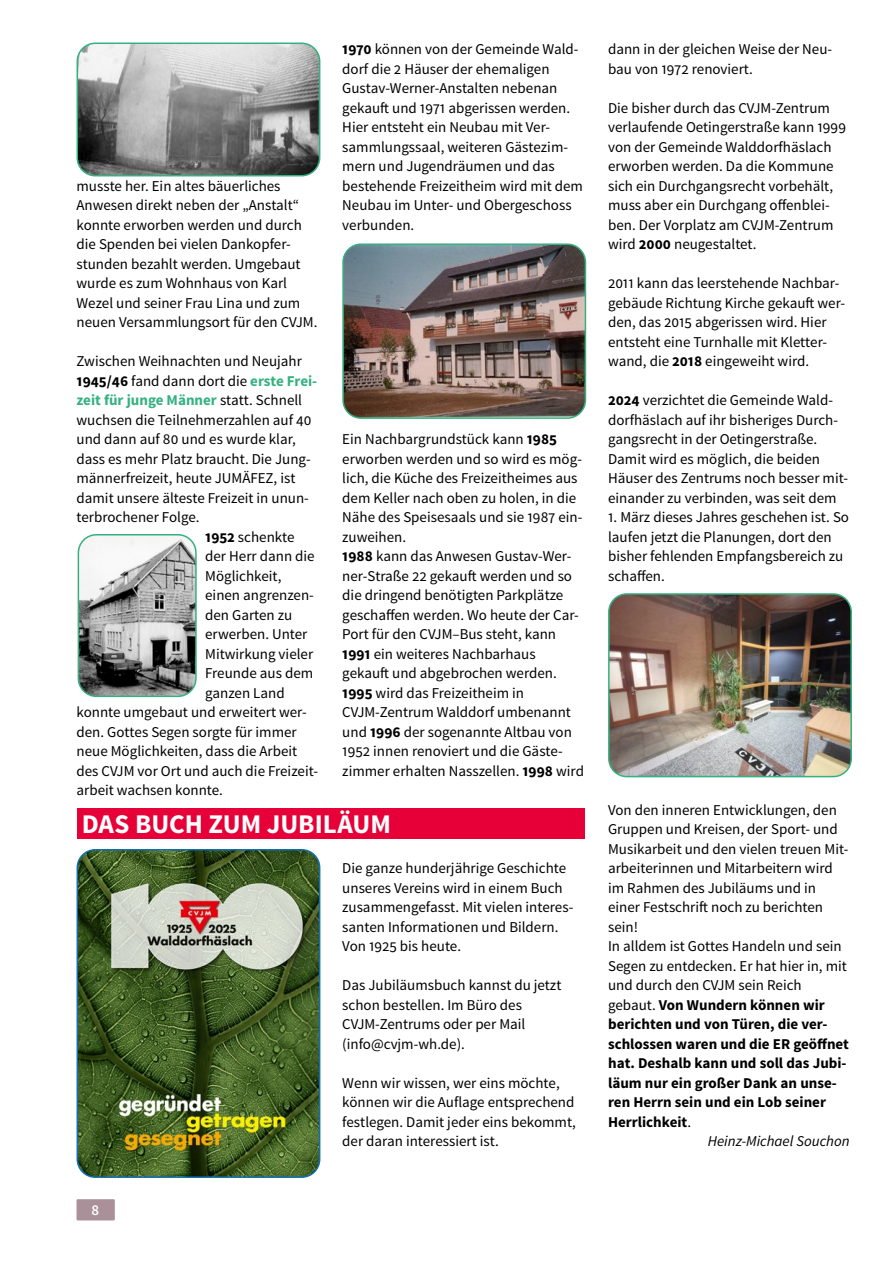
<style>
.page{position:relative;width:893px;height:1263px;background:#fff}
.page>*{position:absolute;margin:0;border:0;box-sizing:border-box;transform-origin:0 0}
.t1{font:700 27px "Source Sans Pro";color:#fff}
.t2{font:15px/19.5px "Source Sans Pro";color:#000}
.t3{font:700 15px "Source Sans Pro";color:#000}
.t4{font:700 15px "Source Sans Pro";color:#35b180}
.t5{font:italic 15px "Source Sans Pro";color:#000}
.t6{font:600 15px "Source Sans Pro";color:#fff}
.s1{font-weight:700}
.s2{font-weight:700;color:#35b180}
.s3{font-weight:400;color:#000}
.s4{font-weight:400}
</style>
<div class="page">
<div style="left:77px;top:1199px;width:38px;height:21px;background:#aa9199"></div>
<img style="left:77px;top:850px;width:243px;height:327px">
<div style="left:77px;top:849px;width:243px;height:329px;border:2px solid #106eb4;border-radius:18px"></div>
<div style="left:78px;top:809px;width:507px;height:30px;background:#e70038"></div>
<img style="left:78px;top:535px;width:116px;height:161px">
<div style="left:78px;top:534px;width:119px;height:163px;border:2px solid #35b180;border-radius:18px"></div>
<img style="left:345px;top:246px;width:240px;height:172px">
<div style="left:342px;top:243px;width:244px;height:176px;border:2px solid #35b180;border-radius:18px"></div>
<img style="left:609px;top:596px;width:242px;height:181px">
<div style="left:608px;top:593px;width:244px;height:184px;border:2px solid #35b180;border-radius:18px"></div>
<img style="left:77px;top:43px;width:242px;height:133px">
<div style="left:77px;top:43px;width:243px;height:133px;border:2px solid #35b180;border-radius:18px"></div>
<p class="t2" style="left:77px;top:176px;width:242px">musste her. Ein altes bäuerliches Anwesen direkt neben der „Anstalt“ konnte erworben werden und durch die Spenden bei vielen Dankopfer&shy;stunden bezahlt werden. Umgebaut wurde es zum Wohnhaus von Karl Wezel und seiner Frau Lina und zum neuen Versammlungsort für den CVJM.</p>
<p class="t2" style="left:77px;top:352px;width:227px">Zwischen Weihnachten und Neujahr</p>
<p class="t2" style="left:77px;top:371px;width:242px"><span class="s1">1945/46</span> fand dann dort die <span class="s2">erste Frei-</span></p>
<p class="t4" style="left:77px;top:390px;width:227px">zeit für junge Männer <span class="s3">statt. Schnell</span></p>
<p class="t2" style="left:77px;top:410px;width:237px">wuchsen die Teilnehmerzahlen auf 40</p>
<p class="t2" style="left:77px;top:430px;width:221px">und dann auf 80 und es wurde klar,</p>
<p class="t2" style="left:77px;top:449px;width:236px">dass es mehr Platz braucht. Die Jung-</p>
<p class="t2" style="left:77px;top:469px;width:220px">männerfreizeit, heute JUMÄFEZ, ist</p>
<p class="t2" style="left:77px;top:488px;width:234px">damit unsere älteste Freizeit in unun-</p>
<p class="t2" style="left:77px;top:508px;width:124px">terbrochener Folge.</p>
<p class="t2" style="left:205px;top:527px;width:91px"><span class="s1">1952</span> schenkte</p>
<p class="t2" style="left:205px;top:547px;width:111px">der Herr dann die</p>
<p class="t2" style="left:205px;top:566px;width:78px">Möglichkeit,</p>
<p class="t2" style="left:205px;top:586px;width:110px">einen angrenzen-</p>
<p class="t2" style="left:205px;top:605px;width:89px">den Garten zu</p>
<p class="t2" style="left:205px;top:625px;width:104px">erwerben. Unter</p>
<p class="t2" style="left:205px;top:644px;width:110px">Mitwirkung vieler</p>
<p class="t2" style="left:205px;top:664px;width:110px">Freunde aus dem</p>
<p class="t2" style="left:205px;top:683px;width:81px">ganzen Land</p>
<p class="t2" style="left:77px;top:703px;width:232px">konnte umgebaut und erweitert wer-</p>
<p class="t2" style="left:77px;top:722px;width:222px">den. Gottes Segen sorgte für immer</p>
<p class="t2" style="left:77px;top:742px;width:222px">neue Möglichkeiten, dass die Arbeit</p>
<p class="t2" style="left:77px;top:761px;width:243px">des CVJM vor Ort und auch die Freizeit-</p>
<p class="t2" style="left:77px;top:781px;width:148px">arbeit wachsen konnte.</p>
<p class="t2" style="left:342px;top:40px;width:242px"><span class="s1">1970</span> können von der Gemeinde Wald&shy;dorf die 2 Häuser der ehemaligen<br>Gustav-Werner-Anstalten nebenan gekauft und 1971 abgerissen werden.<br>Hier entsteht ein Neubau mit Ver&shy;sammlungssaal, weiteren Gästezim&shy;mern und Jugendräumen und das bestehende Freizeitheim wird mit dem<br>Neubau im Unter- und Obergeschoss verbunden.</p>
<p class="t2" style="left:342px;top:430px;width:243px">Ein Nachbargrundstück kann <span class="s1">1985 </span>erworben werden und so wird es mög&shy;lich, die Küche des Freizeitheimes aus dem Keller nach oben zu holen, in die Nähe des Speisesaals und sie 1987 ein&shy;zuweihen.<br><span class="s1">1988</span> kann das Anwesen Gustav-Wer&shy;ner-Straße 22 gekauft werden und so die dringend benötigten Parkplätze geschaffen werden. Wo heute der Car-Port für den CVJM–Bus steht, kann <span class="s1">1991</span> ein weiteres Nachbarhaus gekauft und abgebrochen werden.<br><span class="s1">1995</span> wird das Freizeitheim in CVJM-Zentrum Walddorf umbenannt und <span class="s1">1996</span> der sogenannte Altbau von 1952 innen renoviert und die Gäste&shy;zimmer erhalten Nasszellen. <span class="s1">1998</span> wird</p>
<h1 class="t1" style="left:82px;top:807px;width:311px">DAS BUCH ZUM JUBILÄUM</h1>
<p class="t2" style="left:342px;top:859px;width:233px">Die ganze hunderjährige Geschichte unseres Vereins wird in einem Buch zusammengefasst. Mit vielen interes&shy;santen Informationen und Bildern.<br>Von 1925 bis heute.</p>
<p class="t2" style="left:342px;top:976px;width:221px">Das Jubiläumsbuch kannst du jetzt schon bestellen. Im Büro des<br>CVJM-Zentrums oder per Mail (info@cvjm-wh.de).</p>
<p class="t2" style="left:342px;top:1073px;width:235px">Wenn wir wissen, wer eins möchte, können wir die Auflage entsprechend festlegen. Damit jeder eins bekommt, der daran interessiert ist.</p>
<p class="t6" style="left:91px;top:1200px;width:9px">8</p>
<p class="t2" style="left:608px;top:40px;width:226px">dann in der gleichen Weise der Neu&shy;bau von 1972 renoviert.</p>
<p class="t2" style="left:608px;top:98px;width:240px">Die bisher durch das CVJM-Zentrum verlaufende Oetingerstraße kann 1999 von der Gemeinde Walddorfhäslach erworben werden. Da die Kommune sich ein Durchgangsrecht vorbehält, muss aber ein Durchgang offenblei&shy;ben. Der Vorplatz am CVJM-Zentrum wird <span class="s1">2000</span> neugestaltet.</p>
<p class="t2" style="left:608px;top:274px;width:239px">2011 kann das leerstehende Nachbar&shy;gebäude Richtung Kirche gekauft wer&shy;den, das 2015 abgerissen wird. Hier entsteht eine Turnhalle mit Kletter&shy;wand, die <span class="s1">2018</span> eingeweiht wird.</p>
<p class="t2" style="left:608px;top:391px;width:241px"><span class="s1">2024</span> verzichtet die Gemeinde Wald&shy;dorfhäslach auf ihr bisheriges Durch&shy;gangsrecht in der Oetingerstraße.<br>Damit wird es möglich, die beiden Häuser des Zentrums noch besser mit&shy;einander zu verbinden, was seit dem</p>
<p class="t2" style="left:608px;top:508px;width:242px">1. März dieses Jahres geschehen ist. So laufen jetzt die Planungen, dort den bisher fehlenden Empfangsbereich zu schaffen.</p>
<p class="t2" style="left:608px;top:800px;width:230px">Von den inneren Entwicklungen, den</p>
<p class="t2" style="left:608px;top:820px;width:231px">Gruppen und Kreisen, der Sport- und</p>
<p class="t2" style="left:608px;top:839px;width:242px">Musikarbeit und den vielen treuen Mit-</p>
<p class="t2" style="left:608px;top:859px;width:226px">arbeiterinnen und Mitarbeitern wird</p>
<p class="t2" style="left:608px;top:878px;width:209px">im Rahmen des Jubiläums und in</p>
<p class="t2" style="left:608px;top:898px;width:217px">einer Festschrift noch zu berichten</p>
<p class="t2" style="left:608px;top:917px;width:31px">sein!</p>
<p class="t2" style="left:608px;top:937px;width:235px">In alldem ist Gottes Handeln und sein</p>
<p class="t2" style="left:608px;top:956px;width:240px">Segen zu entdecken. Er hat hier in, mit</p>
<p class="t2" style="left:608px;top:976px;width:195px">und durch den CVJM sein Reich</p>
<p class="t3" style="left:608px;top:995px;width:218px"><span class="s4">gebaut.</span> Von Wundern können wir</p>
<p class="t3" style="left:608px;top:1014px;width:221px">berichten und von Türen, die ver-</p>
<p class="t3" style="left:608px;top:1034px;width:242px">schlossen waren und die ER geöffnet</p>
<p class="t3" style="left:608px;top:1053px;width:240px">hat. Deshalb kann und soll das Jubi-</p>
<p class="t3" style="left:608px;top:1073px;width:230px">läum nur ein großer Dank an unse-</p>
<p class="t3" style="left:608px;top:1092px;width:219px">ren Herrn sein und ein Lob seiner</p>
<p class="t3" style="left:608px;top:1112px;width:84px">Herrlichkeit<span class="s4">.</span></p>
<p class="t5" style="left:708px;top:1132px;width:143px">Heinz-Michael Souchon</p>
</div>
